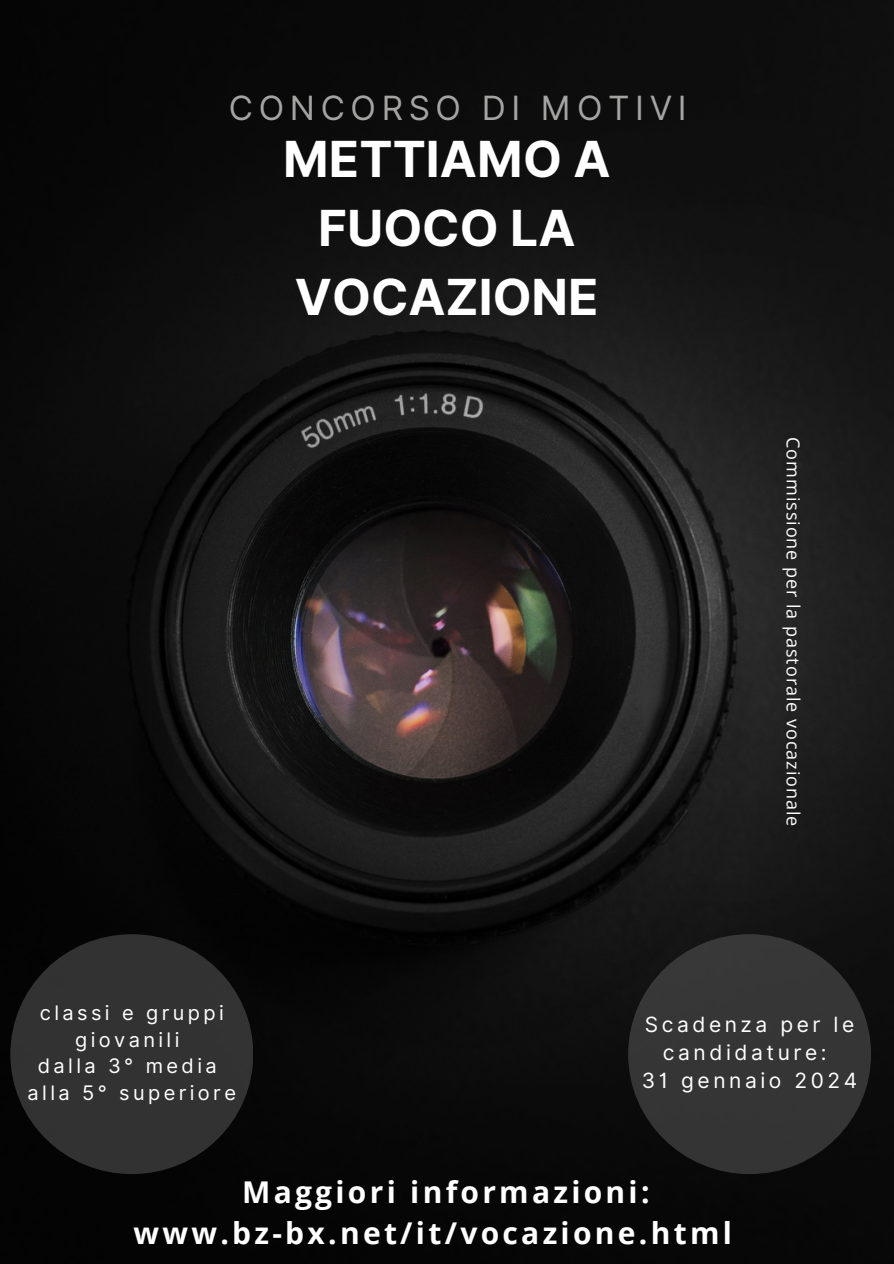
<style>
.page{position:relative;width:894px;height:1264px;background:#fff}
.page>*{position:absolute;margin:0;border:0;box-sizing:border-box;transform-origin:0 0}
.t1{font:700 49.65px/68.8px "Inter";color:#fff;text-align:center}
.t2{font:33.45px "Inter";letter-spacing:.17em;color:#a5a4a3}
.t3{font:700 30px "Open Sans";letter-spacing:.11em;color:#fff}
.t4{font:21px/28.2px "Inter";letter-spacing:.17em;color:#fff;text-align:center}
.t5{font:19.95px/26.8px "Inter";letter-spacing:.17em;color:#fff;text-align:center}
.t6{font:18px "Open Sans";letter-spacing:.05em;color:#fff}
</style>
<div class="page">
<img style="left:0;top:0;width:893px;height:1263px">
<div style="left:10px;top:934px;width:243px;height:240px;background:#323232;border-radius:50%"></div>
<div style="left:628px;top:934px;width:242px;height:240px;background:#353535;border-radius:50%"></div>
<p class="t2" style="left:229px;top:88px;width:459px">CONCORSO DI MOTIVI</p>
<p class="t1" style="left:283px;top:124px;width:329px">METTIAMO A<br>FUOCO LA<br>VOCAZIONE</p>
<p class="t6" style="left:806px;top:437px;width:391px;rotate:90deg">Commissione per la pastorale vocazionale</p>
<p class="t5" style="left:40px;top:999px;width:185px">classi e gruppi giovanili</p>
<p class="t5" style="left:38px;top:1052px;width:181px">dalla 3° media</p>
<p class="t5" style="left:28px;top:1079px;width:210px">alla 5° superiore</p>
<p class="t4" style="left:644px;top:1010px;width:211px">Scadenza per le candidature:</p>
<p class="t4" style="left:641px;top:1066px;width:217px">31 gennaio 2024</p>
<p class="t3" style="left:242px;top:1170px;width:409px">Maggiori informazioni:</p>
<p class="t3" style="left:133px;top:1212px;width:599px">www.bz-bx.net/it/vocazione.html</p>
</div>
